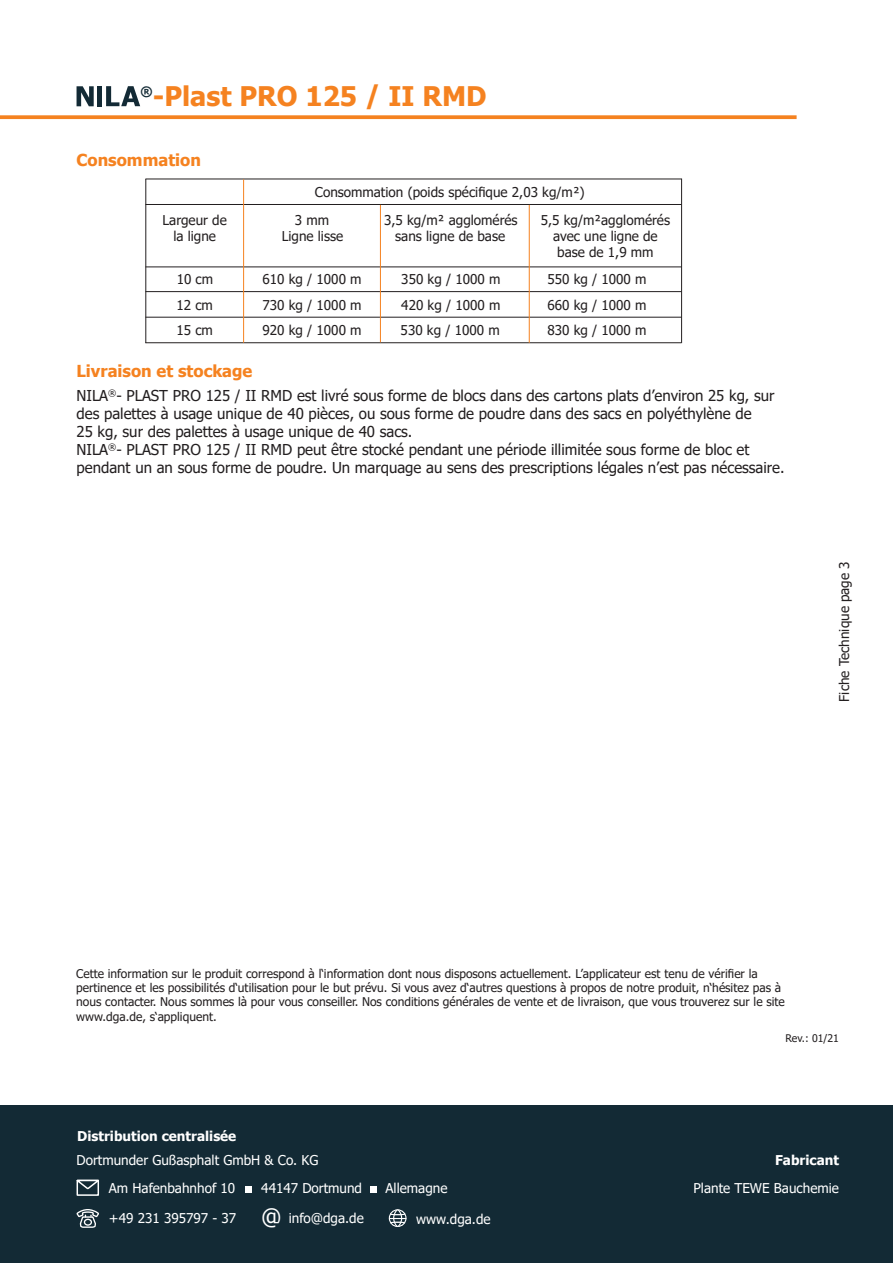
<style>
.page{position:relative;width:893px;height:1263px;background:#fff}
.page>*{position:absolute;margin:0;border:0;box-sizing:border-box;transform-origin:0 0}
.t1{font:700 27px "Tahoma";color:#f58220}
.t2{font:700 16.5px "Tahoma";color:#f58220}
.t3{font:15px/18px "Tahoma";color:#231f20}
.t4{font:13.5px/25.3px "Tahoma";color:#231f20;text-align:justify}
.t5{font:13.5px/28.2px "Tahoma";color:#fff}
.t6{font:700 13.5px "Tahoma";color:#fff}
.t7{font:700 13.2px "Tahoma";color:#132a35}
.t8{font:12px/14.4px "Tahoma";color:#231f20}
.t9{font:10.5px "Tahoma";color:#231f20}
.s1{font-size:22.5px}
</style>
<div class="page">
<svg style="left:0;top:115px;width:797px;height:4px;background:#f58b31"></svg>
<hr style="left:145px;top:179px;width:537px;height:1px;background:#231f20">
<hr style="left:145px;top:204px;width:537px;height:1px;background:#231f20">
<hr style="left:145px;top:266px;width:537px;height:1px;background:#231f20">
<hr style="left:145px;top:291px;width:537px;height:1px;background:#231f20">
<hr style="left:145px;top:317px;width:537px;height:1px;background:#231f20">
<hr style="left:145px;top:342px;width:536px;height:1px;background:#231f20">
<hr style="left:145px;top:179px;width:1px;height:164px;background:#231f20">
<hr style="left:681px;top:179px;width:1px;height:164px;background:#231f20">
<hr style="left:243px;top:179px;width:1px;height:164px;background:#f58220">
<hr style="left:380px;top:205px;width:1px;height:137px;background:#f58220">
<hr style="left:529px;top:205px;width:1px;height:138px;background:#f58220">
<hr style="left:98px;top:86px;width:4px;height:20px;background:#132a35">
<svg style="left:77px;top:86px;width:17px;height:20px"></svg>
<svg style="left:106px;top:86px;width:34px;height:20px"></svg>
<div style="left:0;top:1106px;width:893px;height:157px;background:#132a35"></div>
<svg style="left:77px;top:1180px;width:22px;height:16px"></svg>
<div style="left:245px;top:1186px;width:6px;height:7px;background:#fff"></div>
<svg style="left:77px;top:1209px;width:22px;height:19px"></svg>
<div style="left:371px;top:1186px;width:6px;height:7px;background:#fff"></div>
<div style="left:389px;top:1209px;width:17px;height:18px;border:1px solid #fff;border-radius:50%"></div>
<div style="left:393px;top:1209px;width:9px;height:18px;border:1px solid #fff;border-radius:50%"></div>
<svg style="left:389px;top:1212px;width:17px;height:12px"></svg>
<h1 class="t1" style="left:153px;top:78px;width:335px">-Plast PRO 125 / II RMD</h1>
<p class="t7" style="left:141px;top:83px;width:14px">®</p>
<p class="t2" style="left:77px;top:148px;width:126px">Consommation</p>
<p class="t4" style="left:163px;top:212px;width:66px;line-height:16.2px;text-align:center">Largeur de la ligne</p>
<p class="t4" style="left:176px;top:268px;width:38px">10 cm 12 cm 15 cm</p>
<p class="t4" style="left:295px;top:179px;width:291px;line-height:27.6px;text-indent:20px">Consommation (poids spécifique 2,03 kg/m²)<br>3 mm</p>
<p class="t4" style="left:282px;top:224px;width:63px">Ligne lisse</p>
<p class="t4" style="left:384px;top:212px;width:135px;line-height:16.5px;text-align:center">3,5 kg/m² agglomérés sans ligne de base</p>
<p class="t4" style="left:541px;top:212px;width:131px;line-height:16.4px;text-align:center">5,5 kg/m²agglomérés avec une ligne de base de 1,9 mm</p>
<p class="t4" style="left:262px;top:268px;width:101px">610 kg / 1000 m 730 kg / 1000 m 920 kg / 1000 m</p>
<p class="t4" style="left:401px;top:268px;width:101px">350 kg / 1000 m 420 kg / 1000 m 530 kg / 1000 m</p>
<p class="t4" style="left:547px;top:268px;width:101px">550 kg / 1000 m 660 kg / 1000 m 830 kg / 1000 m</p>
<p class="t2" style="left:77px;top:359px;width:177px">Livraison et stockage</p>
<p class="t3" style="left:77px;top:388px;width:710px">NILA<sup>®</sup>- PLAST PRO 125 / II RMD est livré sous forme de blocs dans des cartons plats d’environ 25 kg, sur des palettes à usage unique de 40 pièces, ou sous forme de poudre dans des sacs en polyéthylène de<br>25 kg, sur des palettes à usage unique de 40 sacs.<br>NILA<sup>®</sup>- PLAST PRO 125 / II RMD peut être stocké pendant une période illimitée sous forme de bloc et pendant un an sous forme de poudre. Un marquage au sens des prescriptions légales n’est pas nécessaire.</p>
<p class="t4" style="left:832px;top:702px;width:142px;rotate:-90deg">Fiche Technique page 3</p>
<p class="t8" style="left:76px;top:967px;width:710px">Cette information sur le produit correspond à l‘information dont nous disposons actuellement. L’applicateur est tenu de vérifier la pertinence et les possibilités d‘utilisation pour le but prévu. Si vous avez d‘autres questions à propos de notre produit, n‘hésitez pas à nous contacter. Nous sommes là pour vous conseiller. Nos conditions générales de vente et de livraison, que vous trouverez sur le site www.dga.de, s‘appliquent.</p>
<p class="t9" style="left:786px;top:1031px;width:55px">Rev.: 01/21</p>
<p class="t6" style="left:77px;top:1127px;width:161px">Distribution centralisée</p>
<p class="t5" style="left:109px;top:1146px;width:211px;text-indent:-32px">Dortmunder Gußasphalt GmbH &amp; Co. KG<br>Am Hafenbahnhof 10</p>
<p class="t5" style="left:261px;top:1175px;width:102px">44147 Dortmund</p>
<p class="t5" style="left:109px;top:1205px;width:256px">+49 231 395797 - 37 <span class="s1">@</span> info@dga.de</p>
<p class="t5" style="left:416px;top:1205px;width:76px">www.dga.de</p>
<p class="t5" style="left:385px;top:1175px;width:63px">Allemagne</p>
<p class="t6" style="left:775px;top:1150px;width:65px">Fabricant</p>
<p class="t5" style="left:693px;top:1175px;width:147px">Plante TEWE Bauchemie</p>
</div>
